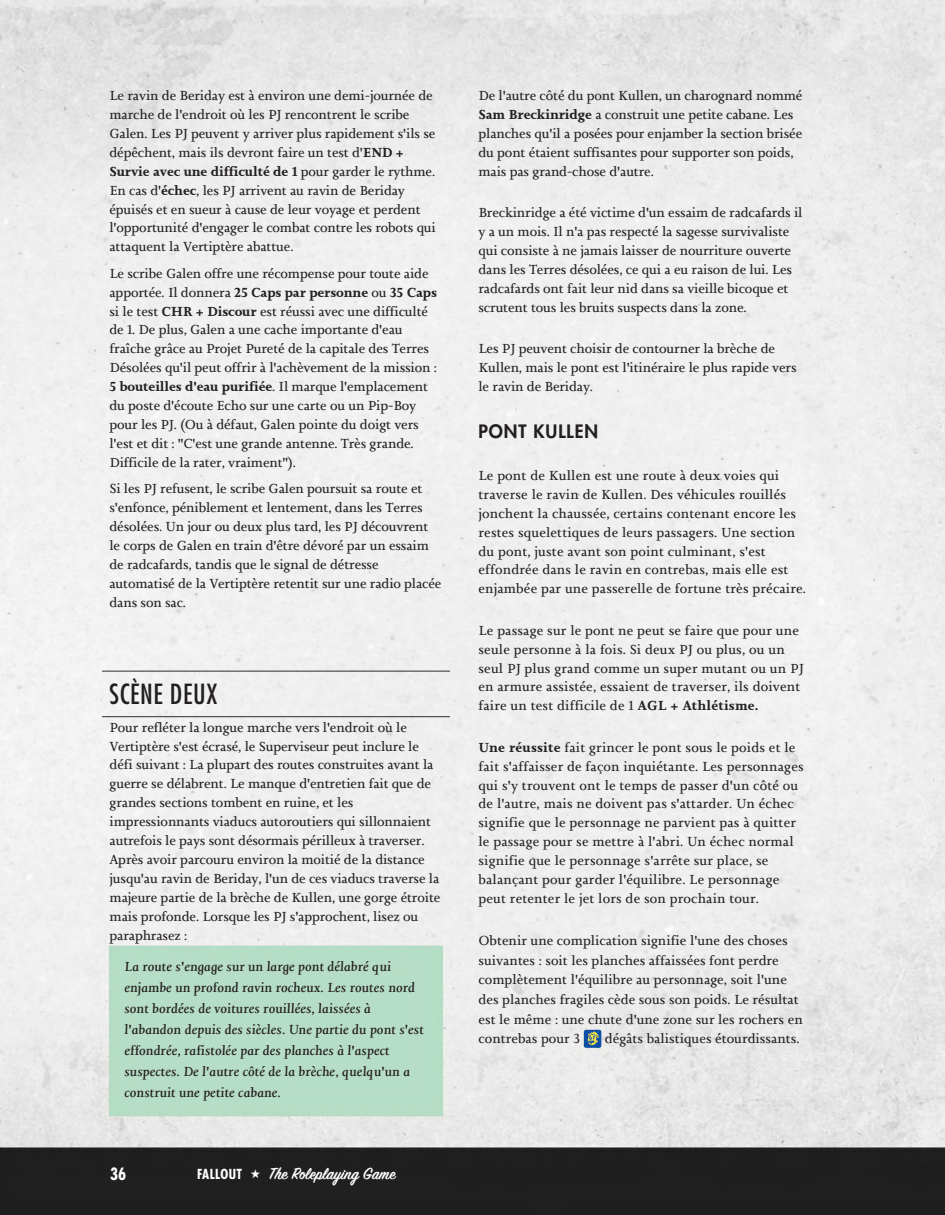
<style>
.page{position:relative;width:945px;height:1215px;background:#fff}
.page>*{position:absolute;margin:0;border:0;box-sizing:border-box;transform-origin:0 0}
.t1{font:condensed 27px "Futura Std";letter-spacing:.025em;color:#231f20}
.t2{font:600 18.15px "Sign Painter House Script";color:#fff}
.t3{font:800 18px "Futura Std";letter-spacing:.05em;color:#231f20}
.t4{font:700 condensed 16.5px "Futura Std";color:#fff}
.t5{font:13.5px/18.9px "Joanna Nova";letter-spacing:-.01em;color:#231f20}
.t6{font:13.5px/18.9px "Joanna Nova";letter-spacing:.01em;color:#231f20}
.t7{font:italic 13.5px/21px "Joanna Nova";color:#231f20;scale:1.1 1}
.t8{font:700 condensed 13.5px "Futura Std";letter-spacing:.025em;color:#fff}
.s1{font-weight:700}
</style>
<div class="page">
<img style="left:0;top:0;width:945px;height:1215px">
<img style="left:103px;top:939px;width:346px;height:184px">
<img style="left:576px;top:1023px;width:32px;height:31px">
<svg style="left:251px;top:1169px;width:9px;height:9px"></svg>
<p class="t5" style="left:110px;top:86px;width:328px">Le ravin de Beriday est à environ une demi-journée de marche de l'endroit où les PJ rencontrent le scribe Galen. Les PJ peuvent y arriver plus rapidement s'ils se dépêchent, mais ils devront faire un test d'<span class="s1">END + Survie avec une difficulté de 1</span> pour garder le rythme.<br>En cas d'<span class="s1">échec</span>, les PJ arrivent au ravin de Beriday épuisés et en sueur à cause de leur voyage et perdent l'opportunité d'engager le combat contre les robots qui attaquent la Vertiptère abattue.</p>
<p class="t5" style="left:110px;top:264px;width:329px">Le scribe Galen offre une récompense pour toute aide apportée. Il donnera <span class="s1">25 Caps par personne</span> ou <span class="s1">35 Caps </span>si le test <span class="s1">CHR + Discour</span> est réussi avec une difficulté de 1. De plus, Galen a une cache importante d'eau fraîche grâce au Projet Pureté de la capitale des Terres Désolées qu'il peut offrir à l'achèvement de la mission :<br><span class="s1">5 bouteilles d'eau purifiée</span>. Il marque l'emplacement du poste d'écoute Echo sur une carte ou un Pip-Boy pour les PJ. (Ou à défaut, Galen pointe du doigt vers l'est et dit : "C'est une grande antenne. Très grande.<br>Difficile de la rater, vraiment").</p>
<p class="t5" style="left:110px;top:479px;width:334px">Si les PJ refusent, le scribe Galen poursuit sa route et s'enfonce, péniblement et lentement, dans les Terres désolées. Un jour ou deux plus tard, les PJ découvrent le corps de Galen en train d'être dévoré par un essaim de radcafards, tandis que le signal de détresse automatisé de la Vertiptère retentit sur une radio placée dans son sac.</p>
<h1 class="t1" style="left:110px;top:678px;width:110px">SCÈNE DEUX</h1>
<p class="t5" style="left:110px;top:718px;width:332px">Pour refléter la longue marche vers l'endroit où le Vertiptère s'est écrasé, le Superviseur peut inclure le défi suivant : La plupart des routes construites avant la guerre se délabrent. Le manque d'entretien fait que de grandes sections tombent en ruine, et les impressionnants viaducs autoroutiers qui sillonnaient autrefois le pays sont désormais périlleux à traverser.<br>Après avoir parcouru environ la moitié de la distance jusqu'au ravin de Beriday, l'un de ces viaducs traverse la majeure partie de la brèche de Kullen, une gorge étroite mais profonde. Lorsque les PJ s'approchent, lisez ou paraphrasez :</p>
<p class="t7" style="left:125px;top:955px;width:274px">La route s'engage sur un large pont délabré qui enjambe un profond ravin rocheux. Les routes nord sont bordées de voitures rouillées, laissées à l'abandon depuis des siècles. Une partie du pont s'est effondrée, rafistolée par des planches à l'aspect suspectes. De l'autre côté de la brèche, quelqu'un a construit une petite cabane.</p>
<p class="t4" style="left:110px;top:1164px;width:18px">36</p>
<p class="t8" style="left:197px;top:1165px;width:46px">FALLOUT</p>
<h2 class="t2" style="left:269px;top:1162px;width:128px">The Roleplaying Game</h2>
<p class="t5" style="left:478px;top:86px;width:326px">De l'autre côté du pont Kullen, un charognard nommé <span class="s1">Sam Breckinridge</span> a construit une petite cabane. Les planches qu'il a posées pour enjamber la section brisée du pont étaient suffisantes pour supporter son poids, mais pas grand-chose d'autre.</p>
<p class="t5" style="left:478px;top:203px;width:325px">Breckinridge a été victime d'un essaim de radcafards il y a un mois. Il n'a pas respecté la sagesse survivaliste qui consiste à ne jamais laisser de nourriture ouverte dans les Terres désolées, ce qui a eu raison de lui. Les radcafards ont fait leur nid dans sa vieille bicoque et scrutent tous les bruits suspects dans la zone.</p>
<p class="t5" style="left:478px;top:339px;width:320px">Les PJ peuvent choisir de contourner la brèche de<br>Kullen, mais le pont est l'itinéraire le plus rapide vers le ravin de Beriday.</p>
<h3 class="t3" style="left:478px;top:420px;width:121px">PONT KULLEN</h3>
<p class="t6" style="left:478px;top:466px;width:329px">Le pont de Kullen est une route à deux voies qui traverse le ravin de Kullen. Des véhicules rouillés jonchent la chaussée, certains contenant encore les restes squelettiques de leurs passagers. Une section du pont, juste avant son point culminant, s'est effondrée dans le ravin en contrebas, mais elle est enjambée par une passerelle de fortune très précaire.</p>
<p class="t6" style="left:478px;top:621px;width:327px">Le passage sur le pont ne peut se faire que pour une seule personne à la fois. Si deux PJ ou plus, ou un seul PJ plus grand comme un super mutant ou un PJ en armure assistée, essaient de traverser, ils doivent faire un test difficile de 1 <span class="s1">AGL + Athlétisme.</span></p>
<p class="t6" style="left:478px;top:738px;width:327px"><span class="s1">Une réussite</span> fait grincer le pont sous le poids et le fait s'affaisser de façon inquiétante. Les personnages qui s'y trouvent ont le temps de passer d'un côté ou de l'autre, mais ne doivent pas s'attarder. Un échec signifie que le personnage ne parvient pas à quitter le passage pour se mettre à l'abri. Un échec normal signifie que le personnage s'arrête sur place, se balançant pour garder l'équilibre. Le personnage peut retenter le jet lors de son prochain tour.</p>
<p class="t5" style="left:478px;top:931px;width:326px;line-height:19.6px">Obtenir une complication signifie l'une des choses suivantes : soit les planches affaissées font perdre complètement l'équilibre au personnage, soit l'une des planches fragiles cède sous son poids. Le résultat est le même : une chute d'une zone sur les rochers en contrebas pour 3</p>
<p class="t5" style="left:605px;top:1029px;width:196px">dégâts balistiques étourdissants.</p>
</div>
